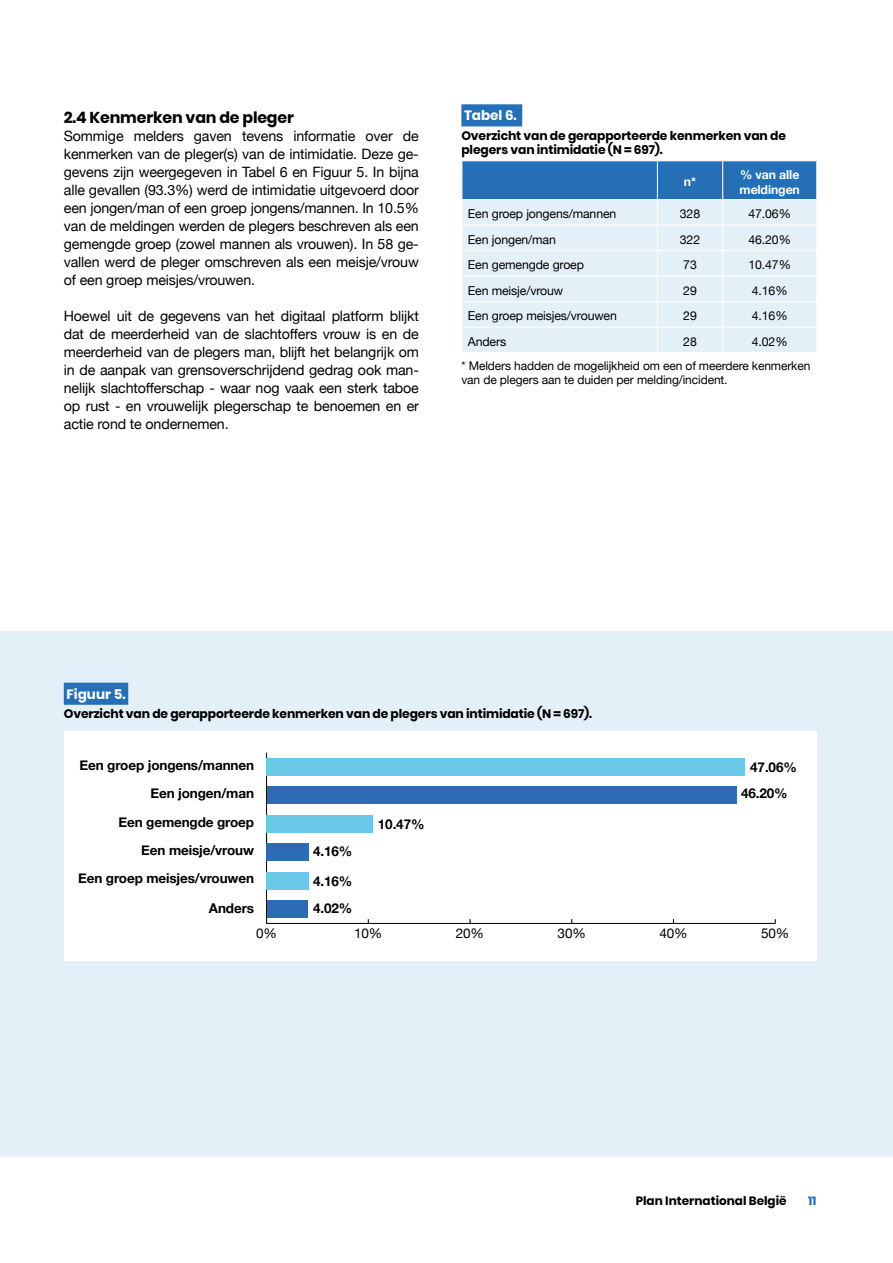
<style>
.page{position:relative;width:893px;height:1263px;background:#fff}
.page>*{position:absolute;margin:0;border:0;box-sizing:border-box;transform-origin:0 0}
.t1{font:700 15.75px "Poppins";letter-spacing:-.01em;color:#000}
.t2{font:14.25px/18px "Helvetica Neue";letter-spacing:-.01em;color:#000;text-align:justify}
.t3{font:700 13.5px/27.6px "Helvetica Neue";letter-spacing:-.01em;color:#000}
.t4{font:13.5px "Helvetica Neue";letter-spacing:-.01em;color:#000}
.t5{font:700 13.5px "Poppins";color:#fff}
.t6{font:700 12.3px/14.7px "Poppins";letter-spacing:-.01em;color:#000}
.t7{font:12.3px "Helvetica Neue";letter-spacing:-.01em;color:#000}
.t8{font:700 12.3px/14.7px "Helvetica Neue";letter-spacing:-.01em;color:#fff}
.t9{font:12px/14.4px "Helvetica Neue";letter-spacing:-.01em;color:#000}
.t10{font:700 12px "Poppins";color:#000}
.t11{font:700 12px "Poppins";color:#246fb6}
</style>
<div class="page">
<div style="left:0;top:631px;width:893px;height:526px;background:#e4f0f7"></div>
<div style="left:64px;top:731px;width:752px;height:230px;background:#fff"></div>
<div style="left:64px;top:683px;width:64px;height:22px;background:#246fb6"></div>
<hr style="left:267px;top:923px;width:508px;height:1px;background:#000">
<hr style="left:266px;top:753px;width:1px;height:170px;background:#000">
<div style="left:267px;top:901px;width:40px;height:17px;background:#2d6cb4"></div>
<div style="left:267px;top:872px;width:42px;height:17px;background:#6bc8e8"></div>
<div style="left:267px;top:844px;width:42px;height:17px;background:#2d6cb4"></div>
<div style="left:267px;top:815px;width:106px;height:17px;background:#6bc8e8"></div>
<div style="left:267px;top:787px;width:469px;height:17px;background:#2d6cb4"></div>
<div style="left:267px;top:758px;width:478px;height:17px;background:#6bc8e8"></div>
<div style="left:461px;top:104px;width:61px;height:22px;background:#246fb6"></div>
<svg style="left:462px;top:161px;width:355px;height:191px;background:#bfd7ea"></svg>
<p class="t1" style="left:64px;top:108px;width:232px">2.4 Kenmerken van de pleger</p>
<p class="t2" style="left:64px;top:128px;width:357px">Sommige melders gaven tevens informatie over de kenmerken van de pleger(s) van de intimidatie. Deze ge&shy;gevens zijn weergegeven in Tabel 6 en Figuur 5. In bijna alle gevallen (93.3%) werd de intimidatie uitgevoerd door een jongen/man of een groep jongens/mannen. In 10.5% van de meldingen werden de plegers beschreven als een gemengde groep (zowel mannen als vrouwen). In 58 ge&shy;vallen werd de pleger omschreven als een meisje/vrouw of een groep meisjes/vrouwen.</p>
<p class="t2" style="left:64px;top:308px;width:357px">Hoewel uit de gegevens van het digitaal platform blijkt dat de meerderheid van de slachtoffers vrouw is en de meerderheid van de plegers man, blijft het belangrijk om in de aanpak van grensoverschrijdend gedrag ook man&shy;nelijk slachtofferschap - waar nog vaak een sterk taboe op rust - en vrouwelijk plegerschap te benoemen en er actie rond te ondernemen.</p>
<p class="t5" style="left:464px;top:108px;width:54px">Tabel 6.</p>
<p class="t6" style="left:461px;top:128px;width:326px">Overzicht van de gerapporteerde kenmerken van de plegers van intimidatie (N = 697).</p>
<p class="t8" style="left:684px;top:175px;width:14px">n*</p>
<p class="t8" style="left:740px;top:167px;width:62px">% van alle meldingen</p>
<p class="t7" style="left:468px;top:205px;width:150px">Een groep jongens/mannen</p>
<p class="t7" style="left:680px;top:205px;width:22px">328</p>
<p class="t7" style="left:748px;top:205px;width:44px">47.06%</p>
<p class="t7" style="left:468px;top:230px;width:89px">Een jongen/man</p>
<p class="t7" style="left:680px;top:230px;width:22px">322</p>
<p class="t7" style="left:748px;top:230px;width:44px">46.20%</p>
<p class="t7" style="left:468px;top:256px;width:118px">Een gemengde groep</p>
<p class="t7" style="left:683px;top:256px;width:15px">73</p>
<p class="t7" style="left:748px;top:256px;width:44px">10.47%</p>
<p class="t7" style="left:468px;top:281px;width:97px">Een meisje/vrouw</p>
<p class="t7" style="left:683px;top:281px;width:15px">29</p>
<p class="t7" style="left:752px;top:281px;width:37px">4.16%</p>
<p class="t7" style="left:468px;top:307px;width:150px">Een groep meisjes/vrouwen</p>
<p class="t7" style="left:683px;top:307px;width:15px">29</p>
<p class="t7" style="left:752px;top:307px;width:37px">4.16%</p>
<p class="t7" style="left:468px;top:332px;width:40px">Anders</p>
<p class="t7" style="left:683px;top:332px;width:15px">28</p>
<p class="t7" style="left:752px;top:332px;width:37px">4.02%</p>
<p class="t9" style="left:461px;top:359px;width:350px">* Melders hadden de mogelijkheid om een of meerdere kenmerken van de plegers aan te duiden per melding/incident.</p>
<p class="t5" style="left:66px;top:686px;width:61px">Figuur 5.</p>
<p class="t6" style="left:64px;top:706px;width:530px">Overzicht van de gerapporteerde kenmerken van de plegers van intimidatie (N = 697).</p>
<p class="t3" style="left:80px;top:751px;width:176px;text-align:right">Een groep jongens/mannen<br>Een jongen/man</p>
<p class="t3" style="left:78px;top:809px;width:177px;text-align:right">Een gemengde groep<br>Een meisje/vrouw<br>Een groep meisjes/vrouwen</p>
<p class="t3" style="left:209px;top:894px;width:47px">Anders</p>
<p class="t3" style="left:313px;top:838px;width:41px">4.16%</p>
<p class="t3" style="left:313px;top:868px;width:41px;line-height:26.8px">4.16%<br>4.02%</p>
<p class="t3" style="left:378px;top:810px;width:48px">10.47%</p>
<p class="t3" style="left:741px;top:754px;width:57px;line-height:26.4px;text-indent:9px">47.06%<br>46.20%</p>
<p class="t4" style="left:256px;top:923px;width:22px">0%</p>
<p class="t4" style="left:354px;top:923px;width:30px">10%</p>
<p class="t4" style="left:456px;top:923px;width:30px">20%</p>
<p class="t4" style="left:558px;top:923px;width:30px">30%</p>
<p class="t4" style="left:659px;top:923px;width:30px">40%</p>
<p class="t4" style="left:761px;top:923px;width:30px">50%</p>
<p class="t10" style="left:636px;top:1193px;width:152px">Plan International België</p>
<p class="t11" style="left:808px;top:1193px;width:10px">11</p>
</div>
